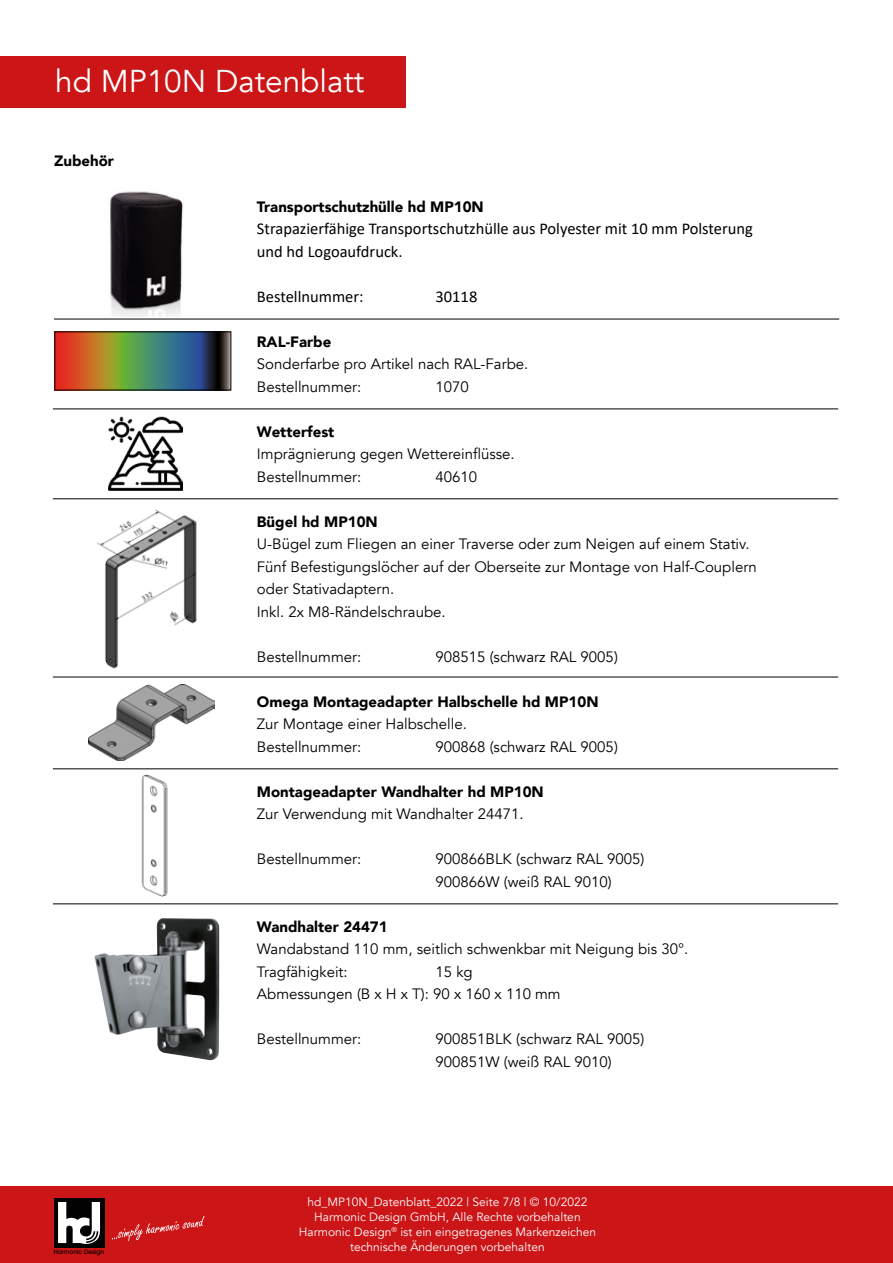
<style>
.page{position:relative;width:893px;height:1263px;background:#fff}
.page>*{position:absolute;margin:0;border:0;box-sizing:border-box;transform-origin:0 0}
.t1{font:31.5px "Avenir";color:#fff}
.t2{font:16.5px/22.5px "Calibri";color:#000}
.t3{font:15px/22.5px "Avenir";color:#000}
.t4{font:900 15px "Avenir";color:#000}
.t5{font:12px/15px "Avenir";color:#fff;text-align:center}
.t6{font:500 6.45px "Avant Garde IT Cby BT";color:#000}
</style>
<div class="page">
<div style="left:0;top:1186px;width:893px;height:77px;background:#cb1517"></div>
<div style="left:54px;top:1198px;width:50px;height:49px;background:#020203"></div>
<svg style="left:58px;top:1202px;width:42px;height:42px"></svg>
<svg style="left:112px;top:1216px;width:93px;height:25px"></svg>
<hr style="left:53px;top:409px;width:785px;height:1px;background:#000">
<hr style="left:53px;top:498px;width:785px;height:1px;background:#000">
<hr style="left:53px;top:677px;width:785px;height:1px;background:#000">
<hr style="left:53px;top:768px;width:785px;height:1px;background:#000">
<hr style="left:53px;top:903px;width:785px;height:1px;background:#000">
<hr style="left:54px;top:319px;width:785px;height:1px;background:#000">
<svg style="left:56px;top:333px;width:173px;height:55px;background:#6e6a4e"></svg>
<div style="left:54px;top:331px;width:177px;height:59px;border:1px solid #000"></div>
<img style="left:108px;top:416px;width:74px;height:74px">
<img style="left:110px;top:191px;width:73px;height:125px">
<img style="left:97px;top:509px;width:100px;height:160px">
<img style="left:88px;top:684px;width:126px;height:76px">
<img style="left:141px;top:774px;width:27px;height:123px">
<img style="left:94px;top:918px;width:125px;height:142px">
<div style="left:0;top:57px;width:405px;height:51px;background:#cb1517"></div>
<h1 class="t1" style="left:55px;top:62px;width:311px">hd MP10N Datenblatt</h1>
<p class="t4" style="left:54px;top:148px;width:61px">Zubehör</p>
<p class="t6" style="left:54px;top:1248px;width:52px">Harmonic Design</p>
<p class="t4" style="left:257px;top:193px;width:228px">Transportschutzhülle hd MP10N</p>
<p class="t2" style="left:257px;top:217px;width:498px">Strapazierfähige Transportschutzhülle aus Polyester mit 10 mm Polsterung und hd Logoaufdruck.</p>
<p class="t2" style="left:257px;top:284px;width:108px">Bestellnummer:</p>
<p class="t2" style="left:436px;top:284px;width:43px">30118</p>
<p class="t4" style="left:257px;top:328px;width:76px">RAL-Farbe</p>
<p class="t3" style="left:257px;top:353px;width:273px">Sonderfarbe pro Artikel nach RAL-Farbe.<br>Bestellnummer:</p>
<p class="t3" style="left:436px;top:375px;width:35px">1070</p>
<p class="t4" style="left:257px;top:418px;width:79px">Wetterfest</p>
<p class="t3" style="left:257px;top:443px;width:259px">Imprägnierung gegen Wettereinflüsse.<br>Bestellnummer:</p>
<p class="t3" style="left:436px;top:465px;width:43px">40610</p>
<p class="t4" style="left:257px;top:508px;width:122px">Bügel hd MP10N</p>
<p class="t3" style="left:257px;top:533px;width:502px">U-Bügel zum Fliegen an einer Traverse oder zum Neigen auf einem Stativ.<br>Fünf Befestigungslöcher auf der Oberseite zur Montage von Half-Couplern oder Stativadaptern.<br>Inkl. 2x M8-Rändelschraube.</p>
<p class="t3" style="left:257px;top:645px;width:106px">Bestellnummer:</p>
<p class="t3" style="left:436px;top:645px;width:184px">908515 (schwarz RAL 9005)</p>
<p class="t4" style="left:257px;top:688px;width:343px">Omega Montageadapter Halbschelle hd MP10N</p>
<p class="t3" style="left:257px;top:713px;width:212px">Zur Montage einer Halbschelle.<br>Bestellnummer:</p>
<p class="t3" style="left:436px;top:735px;width:184px">900868 (schwarz RAL 9005)</p>
<p class="t4" style="left:257px;top:778px;width:288px">Montageadapter Wandhalter hd MP10N</p>
<p class="t3" style="left:257px;top:803px;width:268px">Zur Verwendung mit Wandhalter 24471.</p>
<p class="t3" style="left:257px;top:848px;width:106px">Bestellnummer:</p>
<p class="t3" style="left:436px;top:848px;width:210px">900866BLK (schwarz RAL 9005)<br>900866W (weiß RAL 9010)</p>
<p class="t4" style="left:257px;top:913px;width:132px">Wandhalter 24471</p>
<p class="t3" style="left:257px;top:938px;width:433px">Wandabstand 110 mm, seitlich schwenkbar mit Neigung bis 30°.<br>Tragfähigkeit:</p>
<p class="t3" style="left:257px;top:960px;width:305px;text-indent:179px">15 kg<br>Abmessungen (B x H x T): 90 x 160 x 110 mm</p>
<p class="t3" style="left:257px;top:1028px;width:106px">Bestellnummer:</p>
<p class="t3" style="left:436px;top:1028px;width:210px">900851BLK (schwarz RAL 9005)<br>900851W (weiß RAL 9010)</p>
<p class="t5" style="left:299px;top:1194px;width:299px">hd_MP10N_Datenblatt_2022 | Seite 7/8 | © 10/2022<br>Harmonic Design GmbH, Alle Rechte vorbehalten Harmonic Design<sup>®</sup> ist ein eingetragenes Markenzeichen technische Änderungen vorbehalten</p>
</div>
